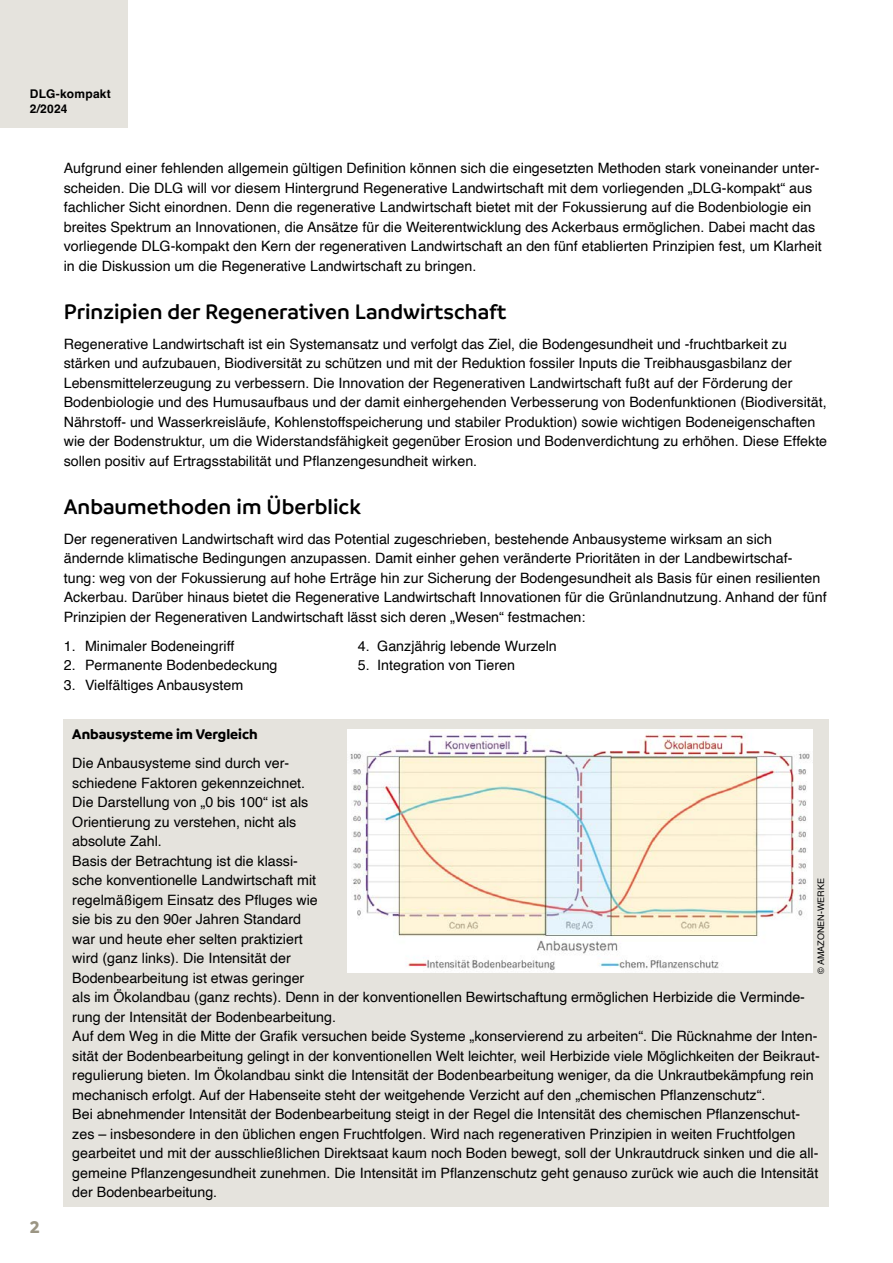
<style>
.page{position:relative;width:893px;height:1263px;background:#fff}
.page>*{position:absolute;margin:0;border:0;box-sizing:border-box;transform-origin:0 0}
.t1{font:600 22.5px "Branding";color:#000}
.t2{font:700 18px "Branding";color:#9b9583}
.t3{font:700 15px "Branding";color:#000}
.t4{font:14.25px/19.5px "Helvetica";color:#000}
.t5{font:700 12px/15px "Helvetica";letter-spacing:.02em;color:#000}
.t6{font:9px "Helvetica";color:#000}
</style>
<div class="page">
<div style="left:0;top:0;width:128px;height:128px;background:#e5e3dd"></div>
<div style="left:64px;top:719px;width:765px;height:488px;background:#e5e3dd"></div>
<img style="left:347px;top:729px;width:466px;height:244px">
<p class="t5" style="left:30px;top:88px;width:83px">DLG-kompakt<br>2/2024</p>
<p class="t2" style="left:30px;top:1217px;width:11px">2</p>
<p class="t4" style="left:64px;top:159px;width:759px">Aufgrund einer fehlenden allgemein gültigen Definition können sich die eingesetzten Methoden stark voneinander unter&shy;scheiden. Die DLG will vor diesem Hintergrund Regenerative Landwirtschaft mit dem vorliegenden „DLG-kompakt“ aus fachlicher Sicht einordnen. Denn die regenerative Landwirtschaft bietet mit der Fokussierung auf die Bodenbiologie ein breites Spektrum an Innovationen, die Ansätze für die Weiterentwicklung des Ackerbaus ermöglichen. Dabei macht das vorliegende DLG-kompakt den Kern der regenerativen Landwirtschaft an den fünf etablierten Prinzipien fest, um Klarheit in die Diskussion um die Regenerative Landwirtschaft zu bringen.</p>
<h1 class="t1" style="left:64px;top:299px;width:444px">Prinzipien der Regenerativen Landwirtschaft</h1>
<p class="t4" style="left:64px;top:334px;width:765px">Regenerative Landwirtschaft ist ein Systemansatz und verfolgt das Ziel, die Bodengesundheit und -fruchtbarkeit zu stärken und aufzubauen, Biodiversität zu schützen und mit der Reduktion fossiler Inputs die Treibhausgasbilanz der Lebensmittelerzeugung zu verbessern. Die Innovation der Regenerativen Landwirtschaft fußt auf der Förderung der Bodenbiologie und des Humusaufbaus und der damit einhergehenden Verbesserung von Bodenfunktionen (Biodiversität, Nährstoff- und Wasserkreisläufe, Kohlenstoffspeicherung und stabiler Produktion) sowie wichtigen Bodeneigenschaften wie der Bodenstruktur, um die Widerstandsfähigkeit gegenüber Erosion und Bodenverdichtung zu erhöhen. Diese Effekte sollen positiv auf Ertragsstabilität und Pflanzengesundheit wirken.</p>
<h1 class="t1" style="left:64px;top:494px;width:299px">Anbaumethoden im Überblick</h1>
<p class="t4" style="left:64px;top:529px;width:764px">Der regenerativen Landwirtschaft wird das Potential zugeschrieben, bestehende Anbausysteme wirksam an sich ändernde klimatische Bedingungen anzupassen. Damit einher gehen veränderte Prioritäten in der Landbewirtschaf&shy;tung: weg von der Fokussierung auf hohe Erträge hin zur Sicherung der Bodengesundheit als Basis für einen resilienten Ackerbau. Darüber hinaus bietet die Regenerative Landwirtschaft Innovationen für die Grünlandnutzung. Anhand der fünf Prinzipien der Regenerativen Landwirtschaft lässt sich deren „Wesen“ festmachen:</p>
<p class="t4" style="left:64px;top:637px;width:172px">1. Minimaler Bodeneingriff</p>
<p class="t4" style="left:358px;top:637px;width:201px">4. Ganzjährig lebende Wurzeln</p>
<p class="t4" style="left:64px;top:656px;width:215px">2. Permanente Bodenbedeckung</p>
<p class="t4" style="left:358px;top:656px;width:159px">5. Integration von Tieren</p>
<p class="t4" style="left:64px;top:676px;width:181px">3. Vielfältiges Anbausystem</p>
<p class="t3" style="left:72px;top:725px;width:187px">Anbausysteme im Vergleich</p>
<p class="t4" style="left:72px;top:754px;width:749px">Die Anbausysteme sind durch ver-<br>schiedene Faktoren gekennzeichnet.<br>Die Darstellung von „0 bis 100“ ist als<br>Orientierung zu verstehen, nicht als<br>absolute Zahl.<br>Basis der Betrachtung ist die klassi-<br>sche konventionelle Landwirtschaft mit<br>regelmäßigem Einsatz des Pfluges wie<br>sie bis zu den 90er Jahren Standard<br>war und heute eher selten praktiziert<br>wird (ganz links). Die Intensität der<br>Bodenbearbeitung ist etwas geringer<br>als im Ökolandbau (ganz rechts). Denn in der konventionellen Bewirtschaftung ermöglichen Herbizide die Verminde&shy;rung der Intensität der Bodenbearbeitung.<br>Auf dem Weg in die Mitte der Grafik versuchen beide Systeme „konservierend zu arbeiten“. Die Rücknahme der Inten&shy;sität der Bodenbearbeitung gelingt in der konventionellen Welt leichter, weil Herbizide viele Möglichkeiten der Beikraut&shy;regulierung bieten. Im Ökolandbau sinkt die Intensität der Bodenbearbeitung weniger, da die Unkrautbekämpfung rein mechanisch erfolgt. Auf der Habenseite steht der weitgehende Verzicht auf den „chemischen Pflanzenschutz“.<br>Bei abnehmender Intensität der Bodenbearbeitung steigt in der Regel die Intensität des chemischen Pflanzenschut&shy;zes – insbesondere in den üblichen engen Fruchtfolgen. Wird nach regenerativen Prinzipien in weiten Fruchtfolgen gearbeitet und mit der ausschließlichen Direktsaat kaum noch Boden bewegt, soll der Unkrautdruck sinken und die all&shy;gemeine Pflanzengesundheit zunehmen. Die Intensität im Pflanzenschutz geht genauso zurück wie auch die Intensität der Bodenbearbeitung.</p>
<p class="t6" style="left:814px;top:973px;width:97px;rotate:-90deg">© AMAZONEN-WERKE</p>
</div>
